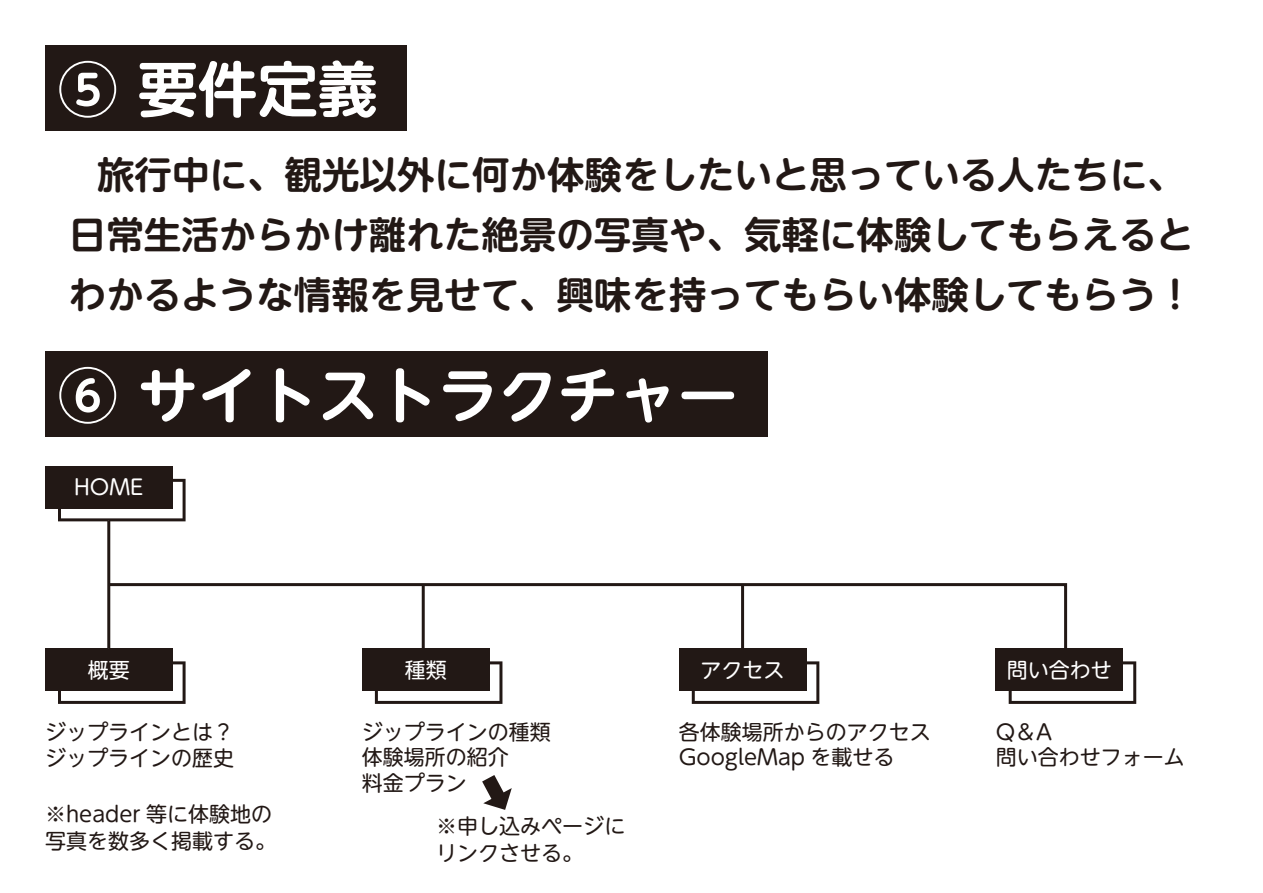
<style>
.page{position:relative;width:1263px;height:893px;background:#fff}
.page>*{position:absolute;margin:0;border:0;box-sizing:border-box;transform-origin:0 0}
.t1{font:700 60px "UD Shin M Go Pr 6 De";color:#fff}
.t2{font:700 37.5px/60px "UD Shin M Go Pr 6 De";color:#221815;text-align:center}
.t3{font:21px/25.5px "UD Shin M Go Pr 6";color:#221815}
.t4{font:21px "UD Shin M Go Pr 6";color:#fff}
</style>
<div class="page">
<div style="left:45px;top:45px;width:361px;height:85px;background:#221815"></div>
<div style="left:45px;top:351px;width:723px;height:85px;background:#221815"></div>
<svg style="left:58px;top:479px;width:128px;height:42px"></svg>
<div style="left:45px;top:466px;width:128px;height:42px;background:#221815"></div>
<svg style="left:58px;top:661px;width:128px;height:43px"></svg>
<div style="left:45px;top:648px;width:128px;height:43px;background:#221815"></div>
<svg style="left:375px;top:661px;width:127px;height:43px"></svg>
<div style="left:362px;top:648px;width:127px;height:43px;background:#221815"></div>
<svg style="left:692px;top:661px;width:127px;height:43px"></svg>
<div style="left:679px;top:648px;width:127px;height:43px;background:#221815"></div>
<svg style="left:1009px;top:661px;width:127px;height:43px"></svg>
<div style="left:996px;top:648px;width:127px;height:43px;background:#221815"></div>
<hr style="left:107px;top:521px;width:3px;height:127px;background:#221815">
<svg style="left:107px;top:582px;width:961px;height:69px"></svg>
<hr style="left:741px;top:585px;width:3px;height:63px;background:#221815">
<hr style="left:422px;top:585px;width:3px;height:63px;background:#221815">
<h1 class="t1" style="left:58px;top:38px;width:321px">⑤ 要件定義</h1>
<h2 class="t2" style="left:69px;top:142px;width:1127px">旅行中に、観光以外に何か体験をしたいと思っている人たちに、日常生活からかけ離れた絶景の写真や、気軽に体験してもらえるとわかるような情報を見せて、興味を持ってもらい体験してもらう！</h2>
<h1 class="t1" style="left:58px;top:344px;width:681px">⑥ サイトストラクチャー</h1>
<p class="t4" style="left:74px;top:470px;width:71px">HOME</p>
<p class="t4" style="left:88px;top:653px;width:44px">概要</p>
<p class="t4" style="left:405px;top:653px;width:43px">種類</p>
<p class="t4" style="left:700px;top:653px;width:85px">アクセス</p>
<p class="t4" style="left:1007px;top:653px;width:106px">問い合わせ</p>
<p class="t3" style="left:45px;top:718px;width:190px">ジップラインとは？ジップラインの歴史</p>
<p class="t3" style="left:45px;top:799px;width:232px;line-height:27px">※header 等に体験地の写真を数多く掲載する。</p>
<p class="t3" style="left:436px;top:811px;width:190px;line-height:27px">※申し込みページにリンクさせる。</p>
<p class="t3" style="left:362px;top:718px;width:190px">ジップラインの種類体験場所の紹介<br>料金プラン</p>
<p class="t3" style="left:679px;top:718px;width:253px">各体験場所からのアクセス<br>GoogleMap を載せる</p>
<p class="t3" style="left:996px;top:718px;width:58px">Q＆A</p>
<p class="t3" style="left:996px;top:743px;width:190px">問い合わせフォーム</p>
</div>
